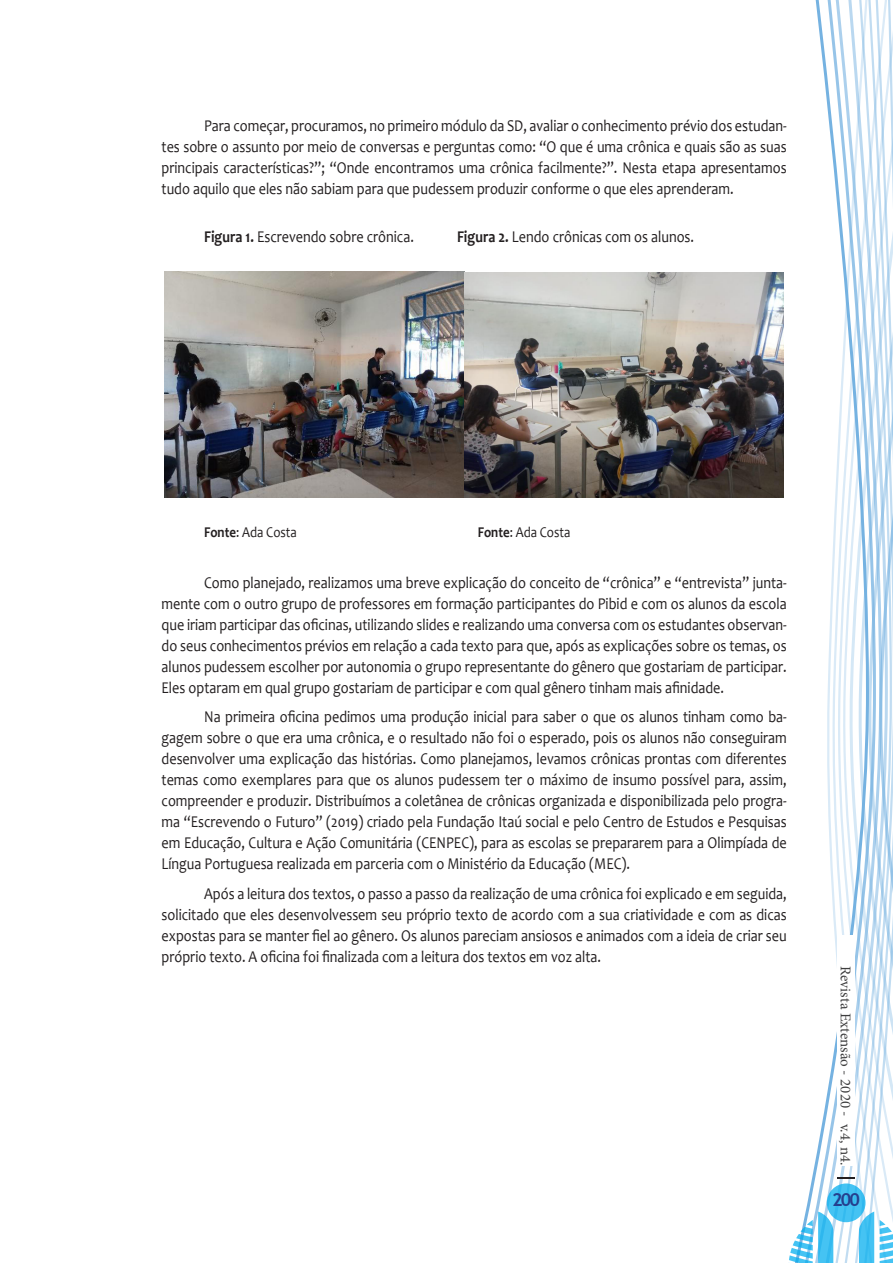
<style>
.page{position:relative;width:893px;height:1263px;background:#fff}
.page>*{position:absolute;margin:0;border:0;box-sizing:border-box;transform-origin:0 0}
.t1{font:700 18px "Trebuchet MS";color:#253f8e}
.Texto{font:16.5px/21px "Candara";color:#231f20;text-align:justify;scale:.86 1}
.t2{font:15px "Minion Pro";color:#3e3e3f}
.Texto-2{font:15px "Candara";color:#231f20;scale:.86 1}
.s1{font-weight:700}
</style>
<div class="page">
<svg style="left:789px;top:0;width:104px;height:1263px"></svg>
<img style="left:164px;top:272px;width:620px;height:226px">
<p class="Texto" style="left:162px;top:115px;width:728px;text-indent:43px">Para começar, procuramos, no primeiro módulo da SD, avaliar o conhecimento prévio dos estudan&shy;tes sobre o assunto por meio de conversas e perguntas como: “O que é uma crônica e quais são as suas principais características?”; “Onde encontramos uma crônica facilmente?”. Nesta etapa apresentamos tudo aquilo que eles não sabiam para que pudessem produzir conforme o que eles aprenderam.</p>
<p class="Texto" style="left:204px;top:226px;width:245px"><span class="s1">Figura 1.</span> Escrevendo sobre crônica.</p>
<p class="Texto" style="left:457px;top:226px;width:277px"><span class="s1">Figura 2.</span> Lendo crônicas com os alunos.</p>
<p class="Texto-2" style="left:204px;top:522px;width:109px"><span class="s1">Fonte</span>: Ada Costa</p>
<p class="Texto-2" style="left:478px;top:522px;width:109px"><span class="s1">Fonte</span>: Ada Costa</p>
<p class="Texto" style="left:162px;top:572px;width:728px;text-indent:43px">Como planejado, realizamos uma breve explicação do conceito de “crônica” e “entrevista” junta&shy;mente com o outro grupo de professores em formação participantes do Pibid e com os alunos da escola que iriam participar das oficinas, utilizando slides e realizando uma conversa com os estudantes observan&shy;do seus conhecimentos prévios em relação a cada texto para que, após as explicações sobre os temas, os alunos pudessem escolher por autonomia o grupo representante do gênero que gostariam de participar.<br>Eles optaram em qual grupo gostariam de participar e com qual gênero tinham mais afinidade.</p>
<p class="Texto" style="left:162px;top:706px;width:728px;text-indent:43px">Na primeira oficina pedimos uma produção inicial para saber o que os alunos tinham como ba&shy;gagem sobre o que era uma crônica, e o resultado não foi o esperado, pois os alunos não conseguiram desenvolver uma explicação das histórias. Como planejamos, levamos crônicas prontas com diferentes temas como exemplares para que os alunos pudessem ter o máximo de insumo possível para, assim, compreender e produzir. Distribuímos a coletânea de crônicas organizada e disponibilizada pelo progra&shy;ma “Escrevendo o Futuro” (2019) criado pela Fundação Itaú social e pelo Centro de Estudos e Pesquisas em Educação, Cultura e Ação Comunitária (CENPEC), para as escolas se prepararem para a Olimpíada de Língua Portuguesa realizada em parceria com o Ministério da Educação (MEC).</p>
<p class="Texto" style="left:162px;top:883px;width:728px;text-indent:43px">Após a leitura dos textos, o passo a passo da realização de uma crônica foi explicado e em seguida, solicitado que eles desenvolvessem seu próprio texto de acordo com a sua criatividade e com as dicas expostas para se manter fiel ao gênero. Os alunos pareciam ansiosos e animados com a ideia de criar seu próprio texto. A oficina foi finalizada com a leitura dos textos em voz alta.</p>
<p class="t2" style="left:856px;top:966px;width:201px;rotate:90deg">Revista Extensão - 2020 - v.4, n4.</p>
<p class="t1" style="left:832px;top:1188px;width:30px">200</p>
</div>
